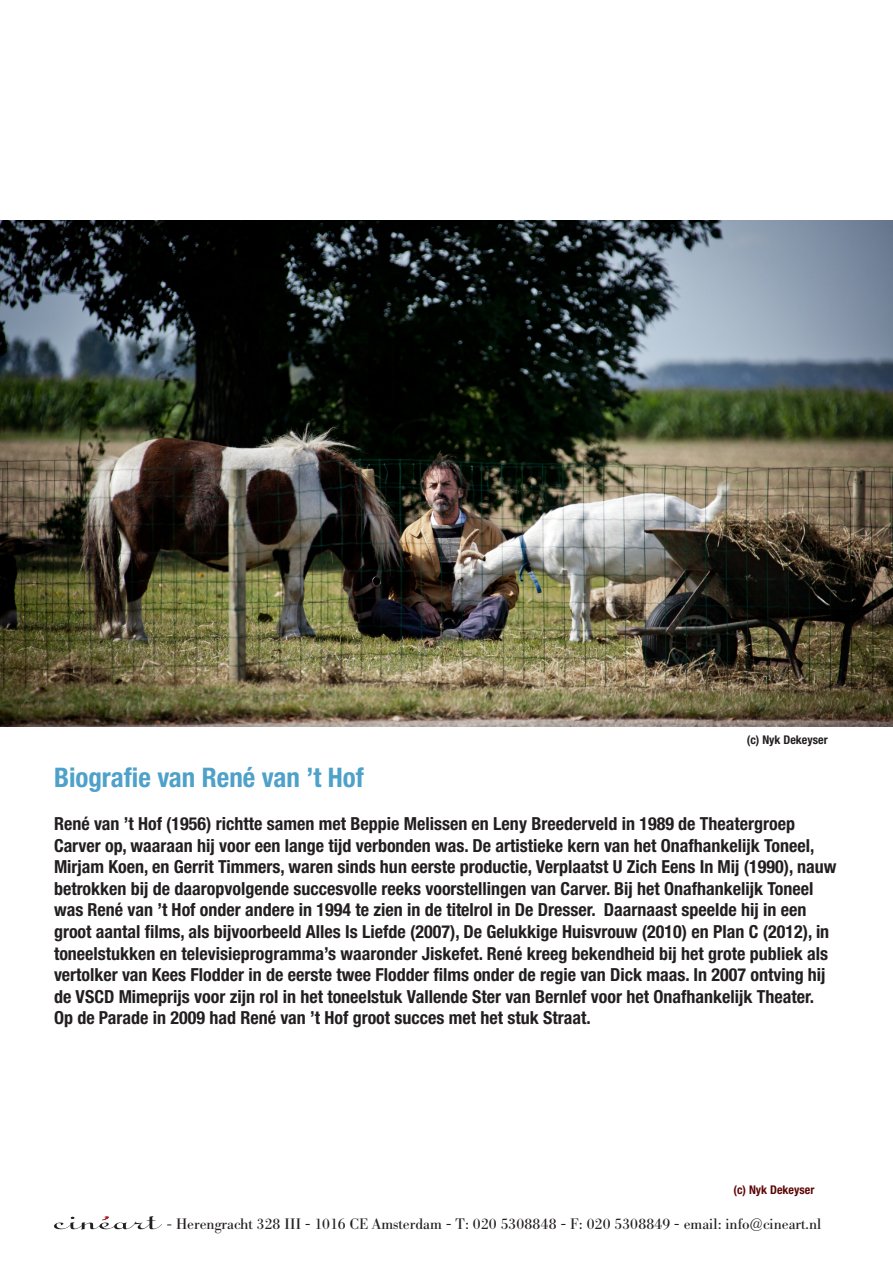
<style>
.page{position:relative;width:893px;height:1263px;background:#fff}
.page>*{position:absolute;margin:0;border:0;box-sizing:border-box;transform-origin:0 0}
.t1{font:700 condensed 27px "Helvetica Neue";color:#4ea1c9}
.t2{font:700 condensed 18px/21.6px "Helvetica Neue";color:#231f20}
.t3{font:15px "Bodoni BE";color:#231f20}
.t4{font:700 condensed 12px "Helvetica Neue";color:#5d0708}
.t5{font:700 condensed 12px "Helvetica Neue";color:#231f20}
.s1{font-family:"Minion Pro";font-size:18px}
</style>
<div class="page">
<img style="left:0;top:221px;width:893px;height:505px">
<svg style="left:54px;top:1216px;width:108px;height:13px"></svg>
<p class="t5" style="left:747px;top:732px;width:82px">(c) Nyk Dekeyser</p>
<p class="t1" style="left:54px;top:761px;width:311px">Biografie van René van ’t Hof</p>
<p class="t2" style="left:54px;top:812px;width:784px">René van ’t Hof (1956) richtte samen met Beppie Melissen en Leny Breederveld in 1989 de Theatergroep Carver op, waaraan hij voor een lange tijd verbonden was. De artistieke kern van het Onafhankelijk Toneel, Mirjam Koen, en Gerrit Timmers, waren sinds hun eerste productie, Verplaatst U Zich Eens In Mij (1990), nauw betrokken bij de daaropvolgende succesvolle reeks voorstellingen van Carver. Bij het Onafhankelijk Toneel was René van ’t Hof onder andere in 1994 te zien in de titelrol in De Dresser. Daarnaast speelde hij in een groot aantal films, als bijvoorbeeld Alles Is Liefde (2007), De Gelukkige Huisvrouw (2010) en Plan C (2012), in toneelstukken en televisieprogramma’s waaronder Jiskefet. René kreeg bekendheid bij het grote publiek als vertolker van Kees Flodder in de eerste twee Flodder films onder de regie van Dick maas. In 2007 ontving hij de VSCD Mimeprijs voor zijn rol in het toneelstuk Vallende Ster van Bernlef voor het Onafhankelijk Theater.</p>
<p class="t2" style="left:54px;top:1007px;width:538px">Op de Parade in 2009 had René van ’t Hof groot succes met het stuk Straat.</p>
<p class="t4" style="left:733px;top:1182px;width:82px">(c) Nyk Dekeyser</p>
<p class="t3" style="left:166px;top:1215px;width:656px"><span class="s1">-</span> Herengracht 328 III - 1016 CE Amsterdam - T: 020 5308848 - F: 020 5308849 - email: info@cineart.nl</p>
</div>
